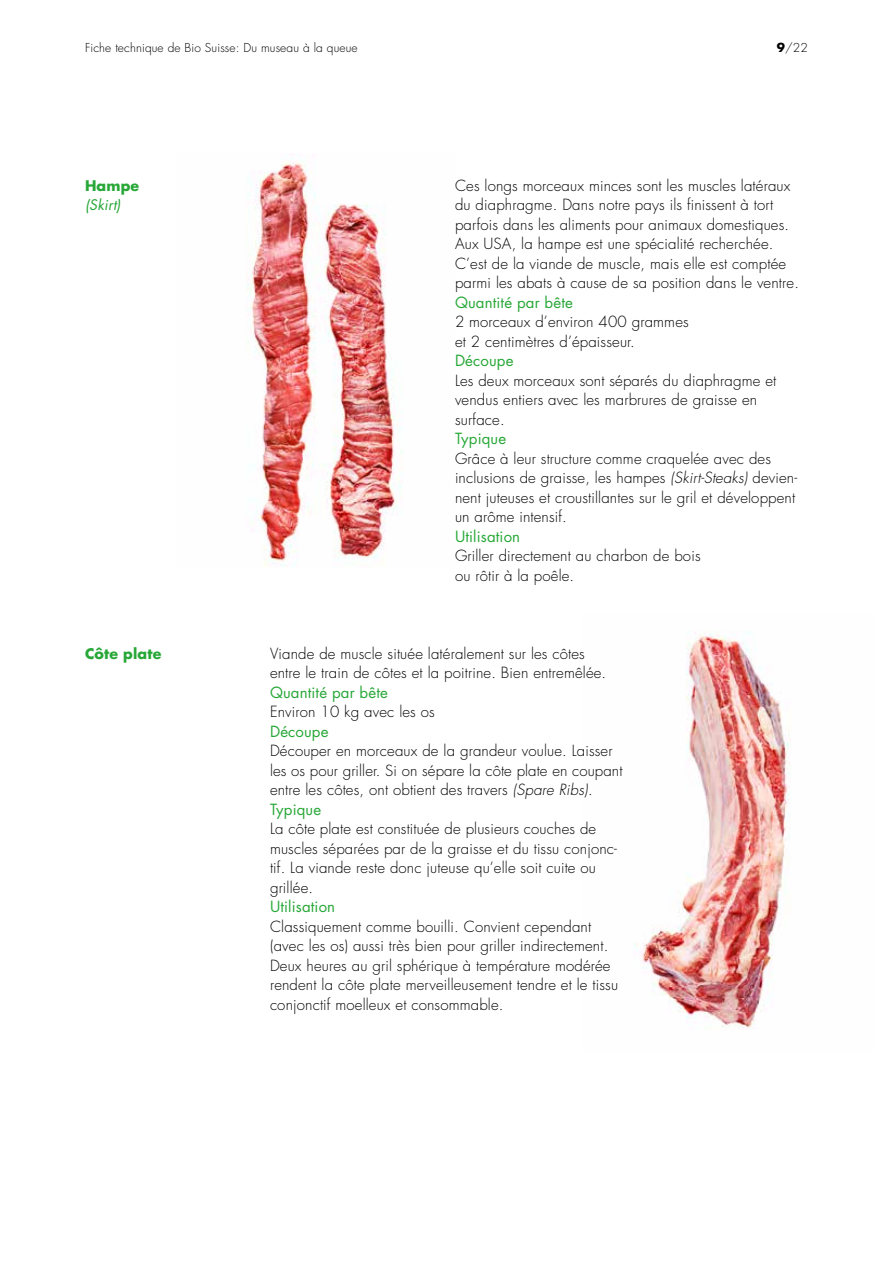
<style>
.page{position:relative;width:893px;height:1263px;background:#fff}
.page>*{position:absolute;margin:0;border:0;box-sizing:border-box;transform-origin:0 0}
.t1{font:300 15px/19.5px "Futura Std";letter-spacing:.01em;color:#000}
.t2{font:15px "Futura Std";letter-spacing:.01em;color:#27a737}
.t3{font:700 14.25px "Futura Std";letter-spacing:.01em;color:#27a737}
.t4{font:italic 14.25px "Futura";letter-spacing:.01em;color:#27a737}
.t5{font:300 12px "Futura Std";letter-spacing:.01em;color:#000}
.s1{font-weight:700}
.s2{font-family:"Futura";font-style:italic}
.s3{font-weight:400;color:#27a737}
</style>
<div class="page">
<img style="left:247px;top:162px;width:155px;height:405px">
<img style="left:634px;top:632px;width:156px;height:397px">
<p class="t5" style="left:85px;top:41px;width:274px">Fiche technique de Bio Suisse: Du museau à la queue</p>
<p class="t5" style="left:777px;top:41px;width:33px"><span class="s1">9</span>/22</p>
<p class="t3" style="left:85px;top:176px;width:56px">Hampe</p>
<p class="t4" style="left:85px;top:195px;width:37px">(Skirt)</p>
<p class="t3" style="left:85px;top:644px;width:78px">Côte plate</p>
<p class="t1" style="left:455px;top:176px;width:345px">Ces longs morceaux minces sont les muscles latéraux du diaphragme. Dans notre pays ils finissent à tort parfois dans les aliments pour animaux domestiques.<br>Aux USA, la hampe est une spécialité recherchée.<br>C’est de la viande de muscle, mais elle est comptée parmi les abats à cause de sa position dans le ventre.</p>
<p class="t2" style="left:455px;top:292px;width:119px">Quantité par bête</p>
<p class="t1" style="left:455px;top:312px;width:235px">2 morceaux d’environ 400 grammes et 2 centimètres d’épaisseur.</p>
<p class="t2" style="left:455px;top:351px;width:60px">Découpe</p>
<p class="t1" style="left:455px;top:371px;width:323px">Les deux morceaux sont séparés du diaphragme et vendus entiers avec les marbrures de graisse en surface.</p>
<p class="t2" style="left:455px;top:429px;width:53px">Typique</p>
<p class="t1" style="left:455px;top:449px;width:344px">Grâce à leur structure comme craquelée avec des inclusions de graisse, les hampes <span class="s2">(Skirt-Steaks)</span> devien&shy;nent juteuses et croustillantes sur le gril et développent un arôme intensif.</p>
<p class="t2" style="left:455px;top:526px;width:67px">Utilisation</p>
<p class="t1" style="left:455px;top:546px;width:247px">Griller directement au charbon de bois ou rôtir à la poêle.</p>
<p class="t1" style="left:270px;top:644px;width:338px">Viande de muscle située latéralement sur les côtes entre le train de côtes et la poitrine. Bien entremêlée.</p>
<p class="t2" style="left:270px;top:682px;width:119px">Quantité par bête</p>
<p class="t1" style="left:270px;top:702px;width:166px">Environ 10 kg avec les os</p>
<p class="t2" style="left:270px;top:721px;width:60px">Découpe</p>
<p class="t1" style="left:270px;top:741px;width:354px">Découper en morceaux de la grandeur voulue. Laisser les os pour griller. Si on sépare la côte plate en coupant entre les côtes, ont obtient des travers <span class="s2">(Spare Ribs)</span>.<br><span class="s3">Typique</span></p>
<p class="t1" style="left:270px;top:819px;width:349px">La côte plate est constituée de plusieurs couches de muscles séparées par de la graisse et du tissu conjonc&shy;tif. La viande reste donc juteuse qu’elle soit cuite ou grillée.</p>
<p class="t2" style="left:270px;top:897px;width:67px">Utilisation</p>
<p class="t1" style="left:270px;top:917px;width:350px">Classiquement comme bouilli. Convient cependant (avec les os) aussi très bien pour griller indirectement.<br>Deux heures au gril sphérique à température modérée rendent la côte plate merveilleusement tendre et le tissu conjonctif moelleux et consommable.</p>
</div>
